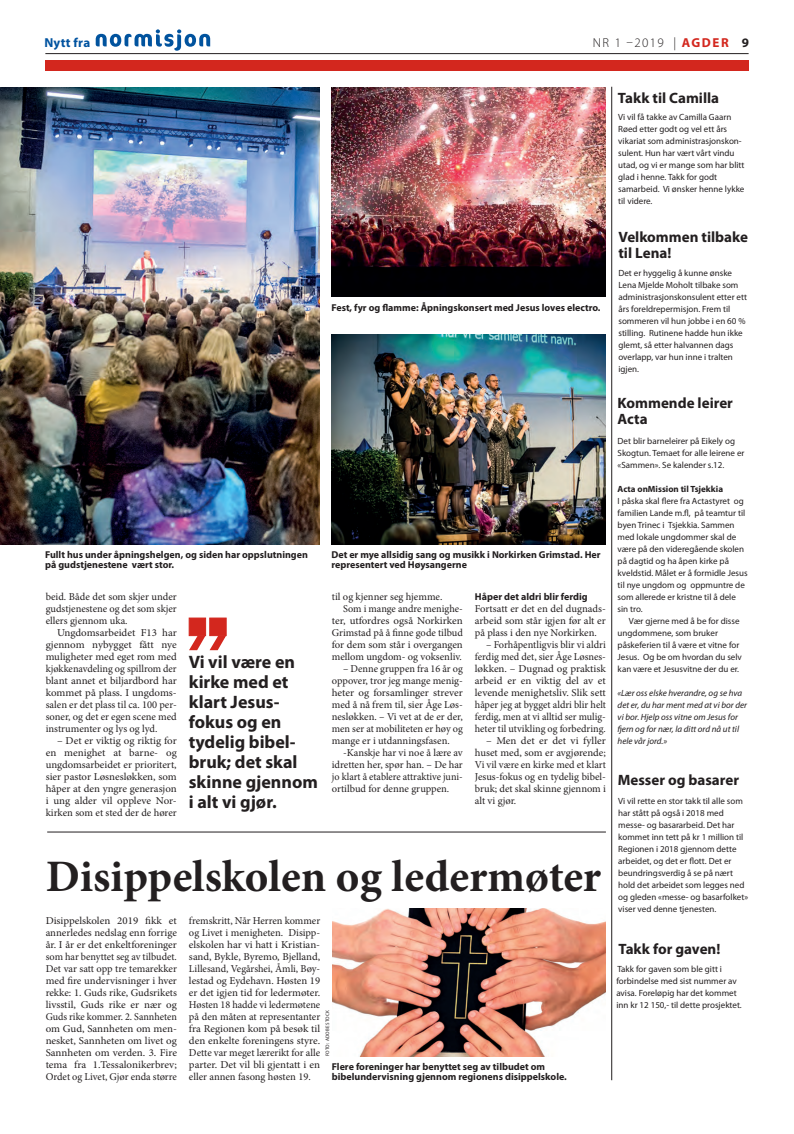
<style>
.page{position:relative;width:794px;height:1134px;background:#fff}
.page>*{position:absolute;margin:0;border:0;box-sizing:border-box;transform-origin:0 0}
.t1{font:700 45px "Minion Pro";letter-spacing:-.005em;color:#231f20}
.t2{font:700 18px/20px "Myriad Pro";color:#231f20}
.t3{font:700 15px/16px "Myriad Pro";color:#231f20}
.t4{font:300 13px "Myriad Pro";letter-spacing:.1em;color:#231f20}
.t5{font:700 13px "Myriad Pro";letter-spacing:.02em;color:#0153a0}
.t6{font:10.5px/12px "Minion Pro";color:#231f20;text-align:justify}
.t7{font:10.5px/12px "Minion Pro";color:#231f20;text-align:justify;scale:1.04 1}
.t8{font:700 10px/10px "Myriad Pro";color:#231f20}
.t9{font:9px/12px "Myriad Pro";color:#231f20}
.t10{font:italic 9px/12px "Myriad Pro";color:#231f20}
.t11{font:700 9px "Myriad Pro";color:#231f20}
.t12{font:5px "Myriad Pro";letter-spacing:.02em;color:#231f20}
.s1{font-weight:700;color:#d3271e}
.s2{font-weight:700}
</style>
<div class="page">
<svg style="left:188px;top:617px;width:39px;height:34px"></svg>
<hr style="left:47px;top:832px;width:559px;height:1px;background:#231f20">
<img style="left:332px;top:909px;width:274px;height:147px">
<img style="left:0;top:87px;width:319px;height:457px">
<img style="left:331px;top:334px;width:274px;height:210px">
<img style="left:332px;top:87px;width:274px;height:210px">
<hr style="left:45px;top:53px;width:703px;height:1px;background:#231f20">
<svg style="left:96px;top:29px;width:114px;height:22px"></svg>
<div style="left:45px;top:60px;width:703px;height:11px;background:#d3271e"></div>
<hr style="left:611px;top:87px;width:1px;height:993px;background:#231f20">
<h3 class="t5" style="left:44px;top:34px;width:47px">Nytt fra</h3>
<h3 class="t4" style="left:592px;top:35px;width:158px">NR 1 –2019 | <span class="s1">AGDER</span> <span class="s2">9</span></h3>
<p class="t8" style="left:331px;top:302px;width:270px">Fest, fyr og flamme: Åpningskonsert med Jesus loves electro.</p>
<p class="t8" style="left:45px;top:549px;width:264px">Fullt hus under åpningshelgen, og siden har oppslutningen på gudstjenestene vært stor.</p>
<p class="t6" style="left:46px;top:591px;width:133px">beid. Både det som skjer under gudstjenestene og det som skjer ellers gjennom uka.</p>
<p class="t7" style="left:46px;top:627px;width:127px;text-indent:11px">Ungdomsarbeidet F13 har gjennom nybygget fått nye muligheter med eget rom med kjøkkenavdeling og spillrom der blant annet et biljardbord har kommet på plass. I ungdoms&shy;salen er det plass til ca. 100 per&shy;soner, og det er egen scene med instrumenter og lys og lyd.</p>
<p class="t7" style="left:46px;top:735px;width:127px;text-indent:11px">– Det er viktig og riktig for en menighet at barne- og ungdomsarbeidet er prioritert, sier pastor Løsnesløkken, som håper at den yngre generasjon i ung alder vil oppleve Nor&shy;kirken som et sted der de hører</p>
<h2 class="t2" style="left:189px;top:651px;width:131px">Vi vil være en kirke med et klart Jesus&shy;fokus og en tydelig bibel&shy;bruk; det skal skinne gjennom i alt vi gjør.</h2>
<p class="t8" style="left:331px;top:549px;width:271px">Det er mye allsidig sang og musikk i Norkirken Grimstad. Her representert ved Høysangerne</p>
<p class="t6" style="left:332px;top:591px;width:112px">til og kjenner seg hjemme.</p>
<p class="t6" style="left:343px;top:603px;width:121px">Som i mange andre menighe-</p>
<p class="t7" style="left:332px;top:615px;width:127px">ter, utfordres også Norkirken</p>
<p class="t6" style="left:332px;top:627px;width:132px">Grimstad på å finne gode tilbud</p>
<p class="t6" style="left:332px;top:639px;width:132px">for dem som står i overgangen</p>
<p class="t6" style="left:332px;top:651px;width:132px">mellom ungdom- og voksenliv.</p>
<p class="t6" style="left:332px;top:663px;width:133px;text-indent:11px">– Denne gruppen fra 16 år og oppover, tror jeg mange menig&shy;heter og forsamlinger strever med å nå frem til, sier Åge Løs&shy;nesløkken. – Vi vet at de er der, men ser at mobiliteten er høy og mange er i utdanningsfasen.</p>
<p class="t6" style="left:332px;top:747px;width:133px;text-indent:11px">-Kanskje har vi noe å lære av idretten her, spør han. – De har jo klart å etablere attraktive juni&shy;ortilbud for denne gruppen.</p>
<p class="t8" style="left:475px;top:591px;width:114px">Håper det aldri blir ferdig</p>
<p class="t6" style="left:475px;top:603px;width:133px">Fortsatt er det en del dugnads&shy;arbeid som står igjen før alt er på plass i den nye Norkirken.</p>
<p class="t6" style="left:475px;top:639px;width:133px;text-indent:11px">– Forhåpentligvis blir vi aldri ferdig med det, sier Åge Løsnes&shy;løkken. – Dugnad og praktisk arbeid er en viktig del av et levende menighetsliv. Slik sett håper jeg at bygget aldri blir helt ferdig, men at vi alltid ser mulig&shy;heter til utvikling og forbedring.</p>
<p class="t7" style="left:475px;top:735px;width:127px;text-indent:11px">– Men det er det vi fyller huset med, som er avgjørende; Vi vil være en kirke med et klart Jesus-fokus og en tydelig bibel&shy;bruk; det skal skinne gjennom i alt vi gjør.</p>
<h1 class="t1" style="left:46px;top:845px;width:557px">Disippelskolen og ledermøter</h1>
<p class="t7" style="left:46px;top:915px;width:128px">Disippelskolen 2019 fikk et annerledes nedslag enn forrige år. I år er det enkeltforeninger som har benyttet seg av tilbudet.<br>Det var satt opp tre temarekker med fire undervisninger i hver rekke: 1. Guds rike, Gudsrikets livsstil, Guds rike er nær og Guds rike kommer. 2. Sannheten om Gud, Sannheten om men&shy;nesket, Sannheten om livet og Sannheten om verden. 3. Fire tema fra 1.Tessalonikerbrev; Ordet og Livet, Gjør enda større</p>
<p class="t6" style="left:189px;top:915px;width:133px">fremskritt, Når Herren kommer og Livet i menigheten. Disipp&shy;elskolen har vi hatt i Kristian&shy;sand, Bykle, Byremo, Bjelland, Lillesand, Vegårshei, Åmli, Bøy&shy;lestad og Eydehavn. Høsten 19 er det igjen tid for ledermøter.<br>Høsten 18 hadde vi ledermøtene på den måten at representanter fra Regionen kom på besøk til den enkelte foreningens styre.<br>Dette var meget lærerikt for alle parter. Det vil bli gjentatt i en eller annen fasong høsten 19.</p>
<p class="t12" style="left:324px;top:1056px;width:47px;rotate:-90deg">FOTO: ADOBE STOCK</p>
<p class="t8" style="left:332px;top:1061px;width:236px">Flere foreninger har benyttet seg av tilbudet om bibelundervisning gjennom regionens disippelskole.</p>
<h3 class="t3" style="left:618px;top:90px;width:103px">Takk til Camilla</h3>
<p class="t9" style="left:618px;top:111px;width:128px">Vi vil få takke av Camilla Gaarn<br>Røed etter godt og vel ett års vikariat som administrasjonskon&shy;sulent. Hun har vært vårt vindu utad, og vi er mange som har blitt glad i henne. Takk for godt samarbeid. Vi ønsker henne lykke til videre.</p>
<h3 class="t3" style="left:618px;top:229px;width:131px">Velkommen tilbake til Lena!</h3>
<p class="t9" style="left:618px;top:267px;width:130px">Det er hyggelig å kunne ønske<br>Lena Mjelde Moholt tilbake som administrasjonskonsulent etter ett års foreldrepermisjon. Frem til sommeren vil hun jobbe i en 60 % stilling. Rutinene hadde hun ikke glemt, så etter halvannen dags overlapp, var hun inne i tralten igjen.</p>
<h3 class="t3" style="left:617px;top:394px;width:117px">Kommende leirer<br>Acta</h3>
<p class="t9" style="left:617px;top:435px;width:128px">Det blir barneleirer på Eikely og<br>Skogtun. Temaet for alle leirene er «Sammen». Se kalender s.12.</p>
<p class="t11" style="left:617px;top:483px;width:107px">Acta onMission til Tsjekkia</p>
<p class="t9" style="left:617px;top:495px;width:131px">I påska skal flere fra Actastyret og familien Lande m.fl, på teamtur til byen Trinec i Tsjekkia. Sammen med lokale ungdommer skal de være på den videregående skolen på dagtid og ha åpen kirke på kveldstid. Målet er å formidle Jesus til nye ungdom og oppmuntre de som allerede er kristne til å dele sin tro.</p>
<p class="t9" style="left:617px;top:615px;width:126px;text-indent:11px">Vær gjerne med å be for disse ungdommene, som bruker påskeferien til å være et vitne for<br>Jesus. Og be om hvordan du selv kan være et Jesusvitne der du er.</p>
<p class="t10" style="left:617px;top:687px;width:131px">«Lær oss elske hverandre, og se hva det er, du har ment med at vi bor der vi bor. Hjelp oss vitne om Jesus for fjern og for nær, la ditt ord nå ut til hele vår jord.»</p>
<h3 class="t3" style="left:617px;top:771px;width:123px">Messer og basarer</h3>
<p class="t9" style="left:618px;top:795px;width:131px">Vi vil rette en stor takk til alle som har stått på også i 2018 med messe- og basararbeid. Det har kommet inn tett på kr 1 million til<br>Regionen i 2018 gjennom dette arbeidet, og det er flott. Det er beundringsverdig å se på nært hold det arbeidet som legges ned og gleden «messe- og basarfolket» viser ved denne tjenesten.</p>
<h3 class="t3" style="left:618px;top:940px;width:103px">Takk for gaven!</h3>
<p class="t9" style="left:616px;top:963px;width:127px">Takk for gaven som ble gitt i forbindelse med sist nummer av avisa. Foreløpig har det kommet inn kr 12 150,- til dette prosjektet.</p>
</div>
